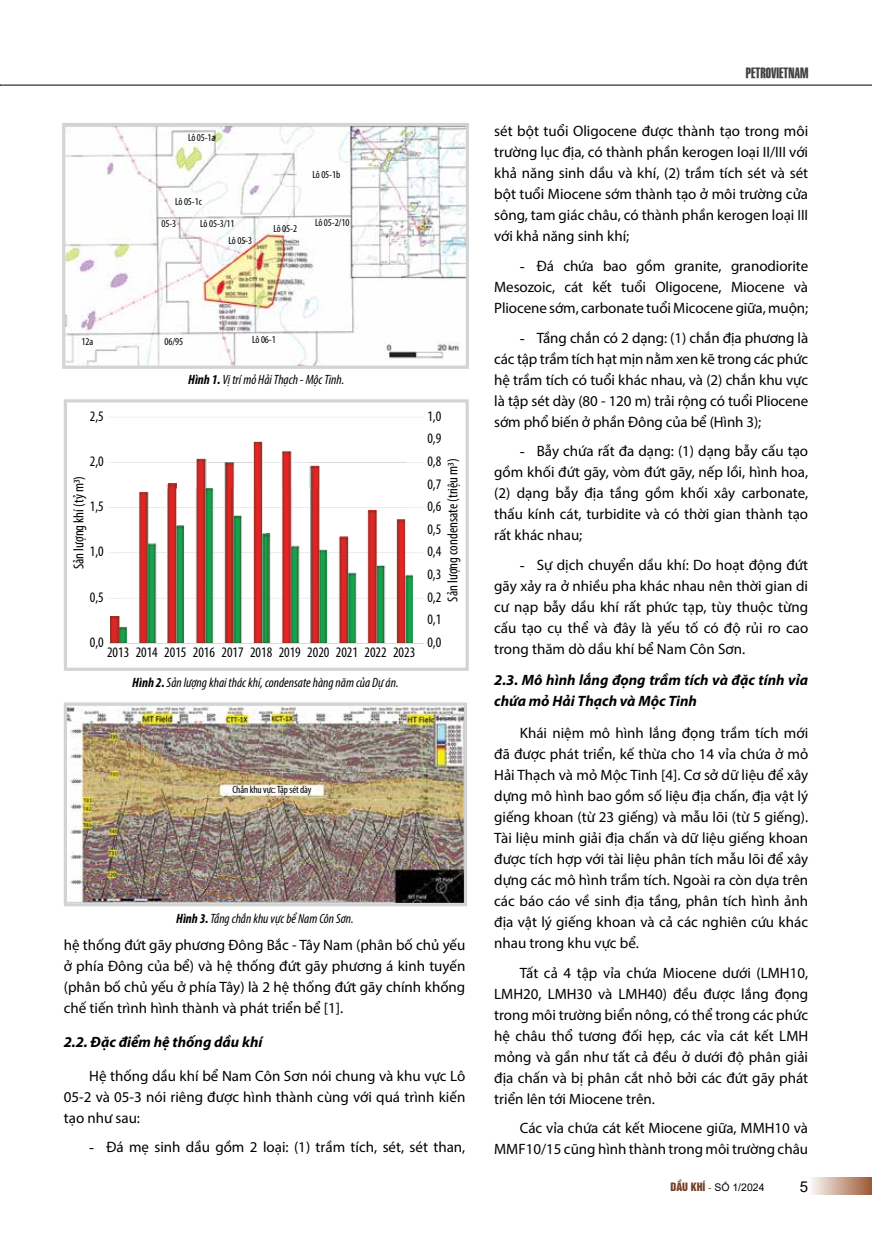
<style>
.page{position:relative;width:872px;height:1234px;background:#fff}
.page>*{position:absolute;margin:0;border:0;box-sizing:border-box;transform-origin:0 0}
.t1{font:15px/21px "Myriad Pro";color:#000;text-align:justify}
.t2{font:italic 700 15px/21px "Myriad Pro";color:#000}
.t3{font:15px "Arial";color:#000}
.t4{font:condensed 14.55px "Myriad Pro";color:#000}
.t5{font:condensed 14.4px "Myriad Pro";color:#000}
.t6{font:14.25px "SFU Swiss BT Extra Compressed";color:#414042}
.t7{font:italic condensed 13.5px "Myriad Pro";color:#000}
.t8{font:condensed 10.5px/22.4px "Myriad Pro";letter-spacing:-.01em;color:#000}
.t9{font:10.5px "Arial";color:#000}
.s1{font-weight:700}
.s2{font-family:"Times New Roman"}
.s3{font-family:"UTM Helvet Ins";color:#733c27}
.s4{font-family:"Times New Roman";color:#733c27}
</style>
<div class="page">
<hr style="left:0;top:85px;width:872px;height:1px;background:#000">
<div style="left:808px;top:1177px;width:64px;height:17px;background:linear-gradient(to right,#fefefd,#9e5b38)"></div>
<hr style="left:109px;top:597px;width:314px;height:1px;background:#dad9d9">
<hr style="left:109px;top:552px;width:314px;height:1px;background:#dad9d9">
<hr style="left:109px;top:507px;width:314px;height:1px;background:#dad9d9">
<hr style="left:109px;top:462px;width:314px;height:1px;background:#dad9d9">
<hr style="left:109px;top:417px;width:314px;height:1px;background:#dad9d9">
<img style="left:166px;top:442px;width:154px;height:46px">
<img style="left:111px;top:462px;width:49px;height:1px">
<img style="left:160px;top:462px;width:94px;height:1px">
<img style="left:262px;top:462px;width:58px;height:1px">
<svg style="left:168px;top:484px;width:8px;height:4px"></svg>
<img style="left:197px;top:459px;width:36px;height:29px">
<img style="left:254px;top:442px;width:8px;height:46px">
<img style="left:282px;top:451px;width:37px;height:37px">
<img style="left:111px;top:616px;width:8px;height:27px">
<img style="left:405px;top:507px;width:8px;height:59px">
<img style="left:119px;top:488px;width:286px;height:155px">
<img style="left:139px;top:488px;width:58px;height:155px">
<img style="left:197px;top:488px;width:65px;height:155px">
<img style="left:282px;top:488px;width:66px;height:155px">
<img style="left:368px;top:510px;width:37px;height:133px">
<img style="left:234px;top:515px;width:32px;height:128px">
<svg style="left:266px;top:533px;width:4px;height:7px"></svg>
<img style="left:148px;top:544px;width:7px;height:47px">
<img style="left:266px;top:540px;width:32px;height:103px">
<img style="left:320px;top:550px;width:35px;height:93px">
<img style="left:377px;top:566px;width:36px;height:77px">
<img style="left:120px;top:591px;width:35px;height:52px">
<hr style="left:109px;top:643px;width:314px;height:1px;background:#dad9d9">
<div style="left:64px;top:399px;width:405px;height:271px;border:3px solid #d1d3d4"></div>
<img style="left:66px;top:127px;width:399px;height:238px">
<div style="left:62px;top:123px;width:407px;height:246px;border:3px solid #d1d3d4"></div>
<img style="left:68px;top:706px;width:395px;height:196px">
<div style="left:64px;top:702px;width:403px;height:204px;border:3px solid #d1d3d4"></div>
<p class="t8" style="left:188px;top:126px;width:29px">Lô 05-1a</p>
<p class="t8" style="left:312px;top:163px;width:29px">Lô 05-1b</p>
<p class="t8" style="left:200px;top:190px;width:36px;text-indent:-25px">Lô 05-1c<br>Lô 05-3/11</p>
<p class="t8" style="left:162px;top:212px;width:16px">05-3</p>
<p class="t8" style="left:315px;top:211px;width:36px">Lô 05-2/10</p>
<p class="t8" style="left:273px;top:217px;width:25px">Lô 05-2</p>
<p class="t8" style="left:229px;top:229px;width:25px">Lô 05-3</p>
<p class="t8" style="left:82px;top:330px;width:13px">12a</p>
<p class="t8" style="left:165px;top:330px;width:20px">06/95</p>
<p class="t8" style="left:252px;top:328px;width:25px">Lô 06-1</p>
<p class="t7" style="left:188px;top:371px;width:158px"><span class="s1">Hình 1.</span> Vị trí mỏ Hải Thạch - Mộc Tinh.</p>
<p class="t4" style="left:90px;top:407px;width:15px">2,5</p>
<p class="t4" style="left:427px;top:407px;width:15px">1,0</p>
<p class="t4" style="left:427px;top:429px;width:15px">0,9</p>
<p class="t4" style="left:90px;top:452px;width:15px">2,0</p>
<p class="t5" style="left:70px;top:569px;width:95px;rotate:-90deg">Sản lượngkhí(tỷm3)</p>
<p class="t4" style="left:90px;top:497px;width:15px">1,5</p>
<p class="t4" style="left:90px;top:542px;width:15px">1,0</p>
<p class="t4" style="left:90px;top:588px;width:15px">0,5</p>
<p class="t4" style="left:427px;top:452px;width:15px">0,8</p>
<p class="t5" style="left:444px;top:601px;width:144px;rotate:-90deg">Sản lượngcondensate(triệu m3)</p>
<p class="t4" style="left:427px;top:475px;width:15px">0,7</p>
<p class="t4" style="left:427px;top:497px;width:15px">0,6</p>
<p class="t4" style="left:427px;top:520px;width:15px">0,5</p>
<p class="t4" style="left:427px;top:542px;width:15px">0,4</p>
<p class="t4" style="left:427px;top:565px;width:15px">0,3</p>
<p class="t4" style="left:427px;top:588px;width:15px">0,2</p>
<p class="t4" style="left:427px;top:610px;width:15px">0,1</p>
<p class="t4" style="left:90px;top:633px;width:15px">0,0</p>
<p class="t4" style="left:107px;top:642px;width:309px">2013 2014 2015 2016 2017 2018 2019 2020 2021 2022 2023</p>
<p class="t4" style="left:427px;top:633px;width:15px">0,0</p>
<p class="t7" style="left:132px;top:674px;width:268px"><span class="s1">Hình 2.</span> Sản lượng khai thác khí, condensate hàng năm của Dự án.</p>
<p class="t8" style="left:232px;top:777px;width:80px">Chắn khu vực: Tập sét dày</p>
<p class="t7" style="left:176px;top:910px;width:179px"><span class="s1">Hình 3.</span> Tầng chắn khu vực bể Nam Côn Sơn.</p>
<p class="t1" style="left:64px;top:933px;width:403px">hệ thống đứt gãy phương Đông Bắc - Tây Nam (phân bố chủ yếu ở phía Đông của bể) và hệ thống đứt gãy phương á kinh tuyến (phân bố chủ yếu ở phía Tây) là 2 hệ thống đứt gãy chính khống chế tiến trình hình thành và phát triển bể [1].</p>
<p class="t2" style="left:64px;top:1030px;width:200px">2.2. Đặc điểm hệ thống dầu khí</p>
<p class="t1" style="left:64px;top:1064px;width:403px;text-indent:26px">Hệ thống dầu khí bể Nam Côn Sơn nói chung và khu vực Lô 05-2 và 05-3 nói riêng được hình thành cùng với quá trình kiến tạo như sau:</p>
<p class="t1" style="left:89px;top:1135px;width:377px"><span class="s2">-</span> Đá mẹ sinh dầu gồm 2 loại: (1) trầm tích, sét, sét than,</p>
<p class="t6" style="left:746px;top:62px;width:64px">PETROVIETNAM</p>
<p class="t1" style="left:494px;top:120px;width:315px">sét bột tuổi Oligocene được thành tạo trong môi trường lục địa, có thành phần kerogen loại II/III với khả năng sinh dầu và khí, (2) trầm tích sét và sét bột tuổi Miocene sớm thành tạo ở môi trường cửa sông, tam giác châu, có thành phần kerogen loại III với khả năng sinh khí;</p>
<p class="t1" style="left:494px;top:255px;width:315px;text-indent:26px"><span class="s2">-</span> Đá chứa bao gồm granite, granodiorite Mesozoic, cát kết tuổi Oligocene, Miocene và Pliocene sớm, carbonate tuổi Micocene giữa, muộn;</p>
<p class="t1" style="left:494px;top:326px;width:315px;text-indent:26px"><span class="s2">-</span> Tầng chắn có 2 dạng: (1) chắn địa phương là các tập trầm tích hạt mịn nằm xen kẽ trong các phức hệ trầm tích có tuổi khác nhau, và (2) chắn khu vực là tập sét dày (80 - 120 m) trải rộng có tuổi Pliocene sớm phổ biến ở phần Đông của bể (Hình 3);</p>
<p class="t1" style="left:494px;top:440px;width:315px;text-indent:26px"><span class="s2">-</span> Bẫy chứa rất đa dạng: (1) dạng bẫy cấu tạo gồm khối đứt gãy, vòm đứt gãy, nếp lồi, hình hoa, (2) dạng bẫy địa tầng gồm khối xây carbonate, thấu kính cát, turbidite và có thời gian thành tạo rất khác nhau;</p>
<p class="t1" style="left:494px;top:554px;width:315px;text-indent:26px"><span class="s2">-</span> Sự dịch chuyển dầu khí: Do hoạt động đứt gãy xảy ra ở nhiều pha khác nhau nên thời gian di cư nạp bẫy dầu khí rất phức tạp, tùy thuộc từng cấu tạo cụ thể và đây là yếu tố có độ rủi ro cao trong thăm dò dầu khí bể Nam Côn Sơn.</p>
<p class="t2" style="left:494px;top:669px;width:315px">2.3. Mô hình lắng đọng trầm tích và đặc tính vỉa chứa mỏ Hải Thạch và Mộc Tinh</p>
<p class="t1" style="left:494px;top:722px;width:315px;text-indent:26px">Khái niệm mô hình lắng đọng trầm tích mới đã được phát triển, kế thừa cho 14 vỉa chứa ở mỏ Hải Thạch và mỏ Mộc Tinh [4]. Cơ sở dữ liệu để xây dựng mô hình bao gồm số liệu địa chấn, địa vật lý giếng khoan (từ 23 giếng) và mẫu lõi (từ 5 giếng).<br>Tài liệu minh giải địa chấn và dữ liệu giếng khoan được tích hợp với tài liệu phân tích mẫu lõi để xây dựng các mô hình trầm tích. Ngoài ra còn dựa trên các báo cáo về sinh địa tầng, phân tích hình ảnh địa vật lý giếng khoan và cả các nghiên cứu khác nhau trong khu vực bể.</p>
<p class="t1" style="left:494px;top:961px;width:315px;text-indent:26px">Tất cả 4 tập vỉa chứa Miocene dưới (LMH10, LMH20, LMH30 và LMH40) đều được lắng đọng trong môi trường biển nông, có thể trong các phức hệ châu thổ tương đối hẹp, các vỉa cát kết LMH mỏng và gần như tất cả đều ở dưới độ phân giải địa chấn và bị phân cắt nhỏ bởi các đứt gãy phát triển lên tới Miocene trên.</p>
<p class="t1" style="left:494px;top:1117px;width:315px;text-align:right">Các vỉa chứa cát kết Miocene giữa, MMH10 và<br>MMF10/15 cũng hình thành trong môi trường châu</p>
<p class="t9" style="left:670px;top:1179px;width:96px"><span class="s3">DẦU KHÍ</span> <span class="s4">-</span> SỐ 1/2024</p>
<p class="t3" style="left:800px;top:1175px;width:10px">5</p>
</div>
